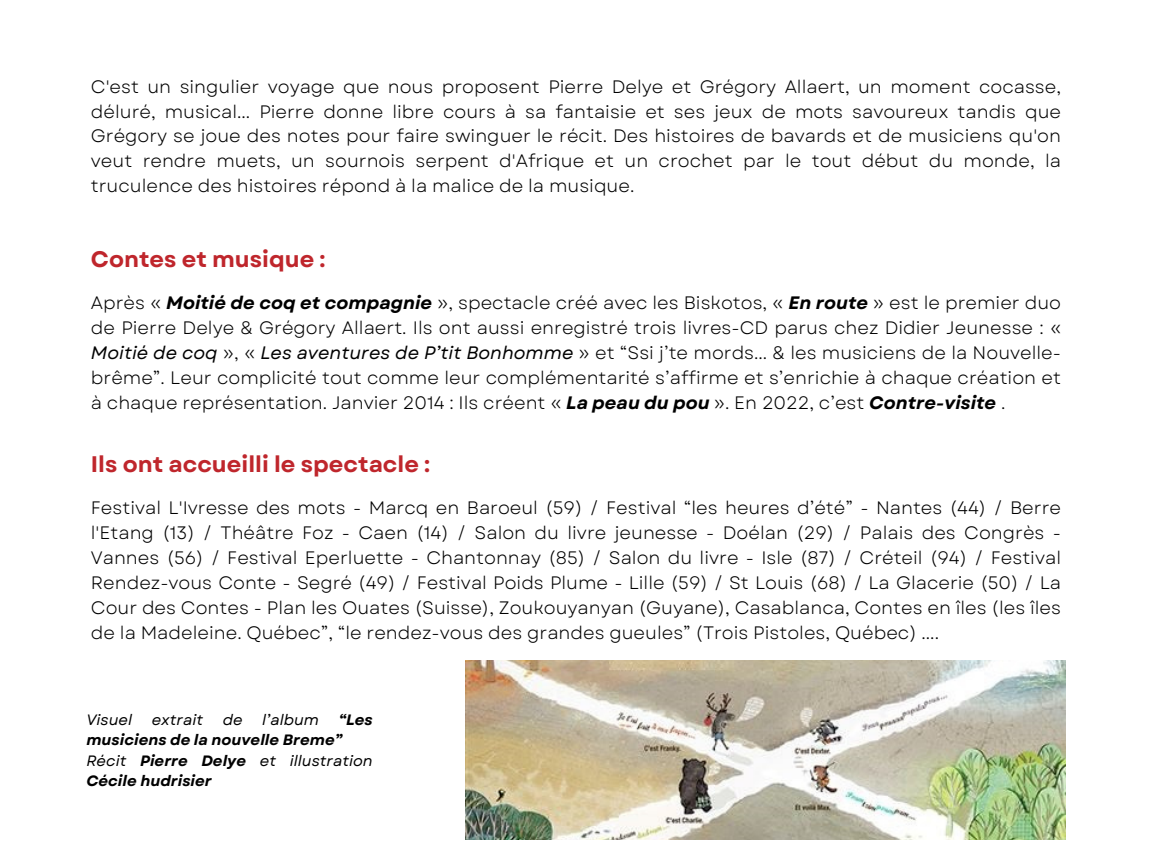
<style>
.page{position:relative;width:1152px;height:864px;background:#fff}
.page>*{position:absolute;margin:0;border:0;box-sizing:border-box;transform-origin:0 0}
.t1{font:700 22.5px "Garet";color:#bf262c}
.t2{font:18px/25px "Garet";color:#000;text-align:justify}
.t3{font:italic 700 15px/20.2px "Garet";color:#000}
.t4{font:italic 15px "Garet";color:#000}
.s1{font-weight:700;font-style:italic}
.s2{font-style:italic}
.s3{font-weight:400}
</style>
<div class="page">
<img style="left:466px;top:661px;width:599px;height:179px">
<p class="t2" style="left:91px;top:74px;width:972px">C'est un singulier voyage que nous proposent Pierre Delye et Grégory Allaert, un moment cocasse, déluré, musical... Pierre donne libre cours à sa fantaisie et ses jeux de mots savoureux tandis que Grégory se joue des notes pour faire swinguer le récit. Des histoires de bavards et de musiciens qu'on veut rendre muets, un sournois serpent d'Afrique et un crochet par le tout début du monde, la truculence des histoires répond à la malice de la musique.</p>
<p class="t1" style="left:91px;top:243px;width:236px">Contes et musique :</p>
<p class="t2" style="left:91px;top:290px;width:972px">Après « <span class="s1">Moitié de coq et compagnie</span> », spectacle créé avec les Biskotos, « <span class="s1">En route</span> » est le premier duo de Pierre Delye &amp; Grégory Allaert. Ils ont aussi enregistré trois livres-CD parus chez Didier Jeunesse : « <span class="s2">Moitié de coq</span> », « <span class="s2">Les aventures de P’tit Bonhomme</span> » et “Ssi j’te mords... &amp; les musiciens de la Nouvelle&shy;brême”. Leur complicité tout comme leur complémentarité s’affirme et s’enrichie à chaque création et à chaque représentation. Janvier 2014 : Ils créent « <span class="s1">La peau du pou</span> ». En 2022, c’est <span class="s1">Contre-visite</span> .</p>
<p class="t1" style="left:91px;top:448px;width:341px">Ils ont accueilli le spectacle :</p>
<p class="t2" style="left:91px;top:495px;width:972px">Festival L'Ivresse des mots - Marcq en Baroeul (59) / Festival “les heures d’été” - Nantes (44) / Berre l'Etang (13) / Théâtre Foz - Caen (14) / Salon du livre jeunesse - Doélan (29) / Palais des Congrès - Vannes (56) / Festival Eperluette - Chantonnay (85) / Salon du livre - Isle (87) / Créteil (94) / Festival Rendez-vous Conte - Segré (49) / Festival Poids Plume - Lille (59) / St Louis (68) / La Glacerie (50) / La Cour des Contes - Plan les Ouates (Suisse), Zoukouyanyan (Guyane), Casablanca, Contes en îles (les îles de la Madeleine. Québec”, “le rendez-vous des grandes gueules” (Trois Pistoles, Québec) ....</p>
<p class="t4" style="left:86px;top:709px;width:47px">Visuel</p>
<p class="t4" style="left:152px;top:709px;width:53px">extrait</p>
<p class="t4" style="left:223px;top:709px;width:21px">de</p>
<p class="t4" style="left:262px;top:709px;width:58px">l’album</p>
<p class="t3" style="left:86px;top:710px;width:288px;text-indent:252px">“Les musiciens de la nouvelle Breme”<br><span class="s3">Récit</span> Pierre Delye <span class="s3">et illustration<br></span>Cécile hudrisier</p>
</div>
